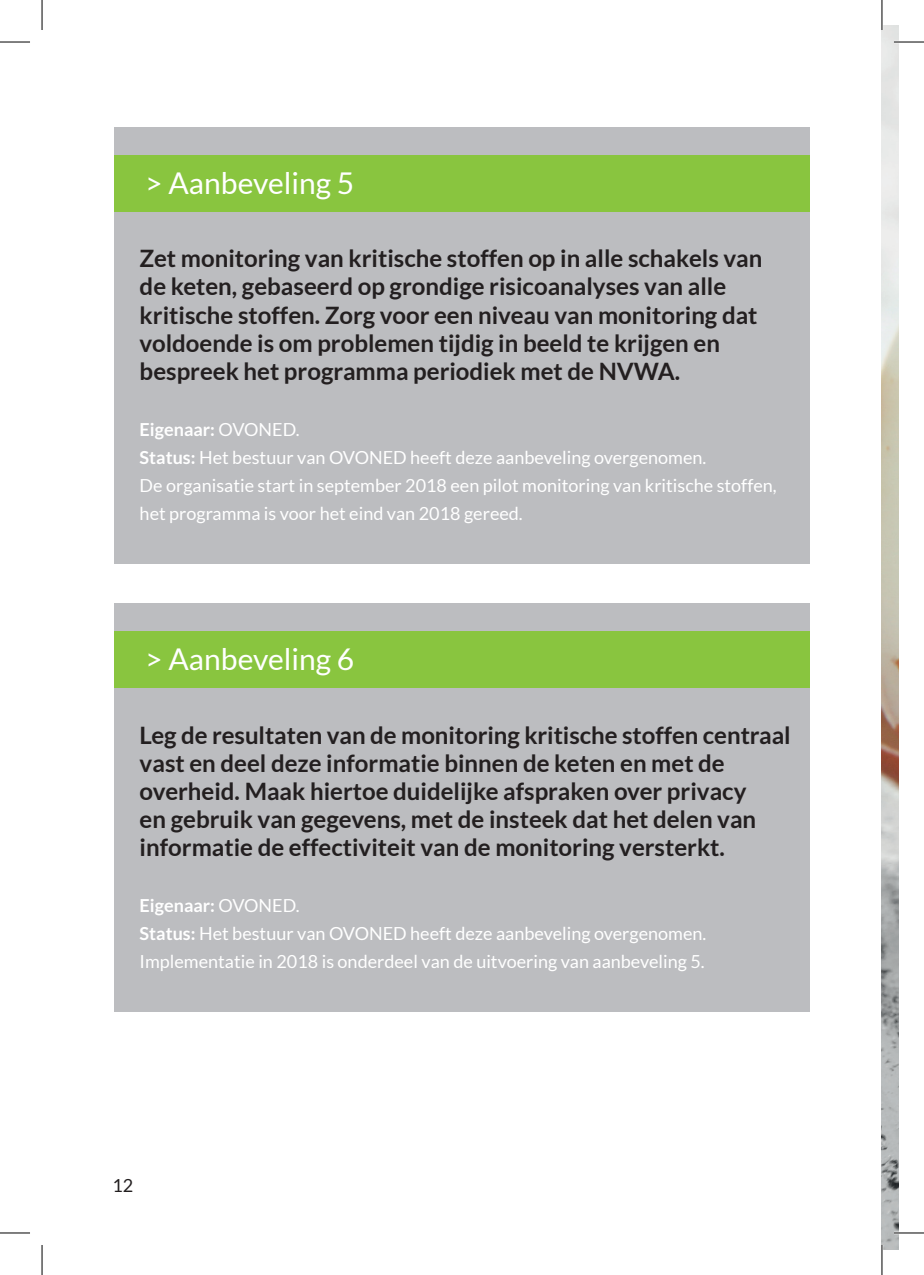
<style>
.page{position:relative;width:924px;height:1275px;background:#fff}
.page>*{position:absolute;margin:0;border:0;box-sizing:border-box;transform-origin:0 0}
.t1{font:30px "Lato";color:#fff}
.t2{font:700 24px/28px "Lato";color:#231f20}
.t3{font:18px/28px "Lato";color:#fff}
.t4{font:18px "Lato";color:#231f20}
.s1{font-weight:700}
</style>
<div class="page">
<div style="left:114px;top:127px;width:695px;height:437px;background:#bcbdc0"></div>
<div style="left:114px;top:155px;width:695px;height:56px;background:#89c53f"></div>
<div style="left:114px;top:603px;width:695px;height:409px;background:#bcbdc0"></div>
<div style="left:114px;top:631px;width:695px;height:56px;background:#89c53f"></div>
<img style="left:881px;top:25px;width:17px;height:1225px">
<hr style="left:893px;top:41px;width:30px;height:2px;background:#fff">
<hr style="left:893px;top:1231px;width:30px;height:3px;background:#fff">
<hr style="left:0;top:42px;width:30px;height:1px;background:#000">
<hr style="left:893px;top:42px;width:30px;height:1px;background:#000">
<hr style="left:0;top:1232px;width:30px;height:1px;background:#000">
<hr style="left:893px;top:1232px;width:30px;height:1px;background:#000">
<hr style="left:42px;top:0;width:1px;height:30px;background:#000">
<hr style="left:42px;top:1245px;width:1px;height:30px;background:#000">
<hr style="left:881px;top:0;width:1px;height:30px;background:#000">
<hr style="left:881px;top:1245px;width:1px;height:30px;background:#000">
<p class="t1" style="left:145px;top:166px;width:210px">&gt; Aanbeveling 5</p>
<p class="t2" style="left:140px;top:244px;width:624px">Zet monitoring van kritische stoffen op in alle schakels van de keten, gebaseerd op grondige risicoanalyses van alle kritische stoffen. Zorg voor een niveau van monitoring dat voldoende is om problemen tijdig in beeld te krijgen en bespreek het programma periodiek met de NVWA.</p>
<p class="t3" style="left:140px;top:415px;width:638px"><span class="s1">Eigenaar:</span> OVONED.<br><span class="s1">Status:</span> Het bestuur van OVONED heeft deze aanbeveling overgenomen.<br>De organisatie start in september 2018 een pilot monitoring van kritische stoffen, het programma is voor het eind van 2018 gereed.</p>
<p class="t1" style="left:145px;top:643px;width:210px">&gt; Aanbeveling 6</p>
<p class="t2" style="left:140px;top:720px;width:652px">Leg de resultaten van de monitoring kritische stoffen centraal vast en deel deze informatie binnen de keten en met de overheid. Maak hiertoe duidelijke afspraken over privacy<br>en gebruik van gegevens, met de insteek dat het delen van informatie de effectiviteit van de monitoring versterkt.</p>
<p class="t3" style="left:140px;top:891px;width:568px"><span class="s1">Eigenaar:</span> OVONED.<br><span class="s1">Status:</span> Het bestuur van OVONED heeft deze aanbeveling overgenomen.<br>Implementatie in 2018 is onderdeel van de uitvoering van aanbeveling 5.</p>
<p class="t4" style="left:112px;top:1175px;width:22px">12</p>
</div>
